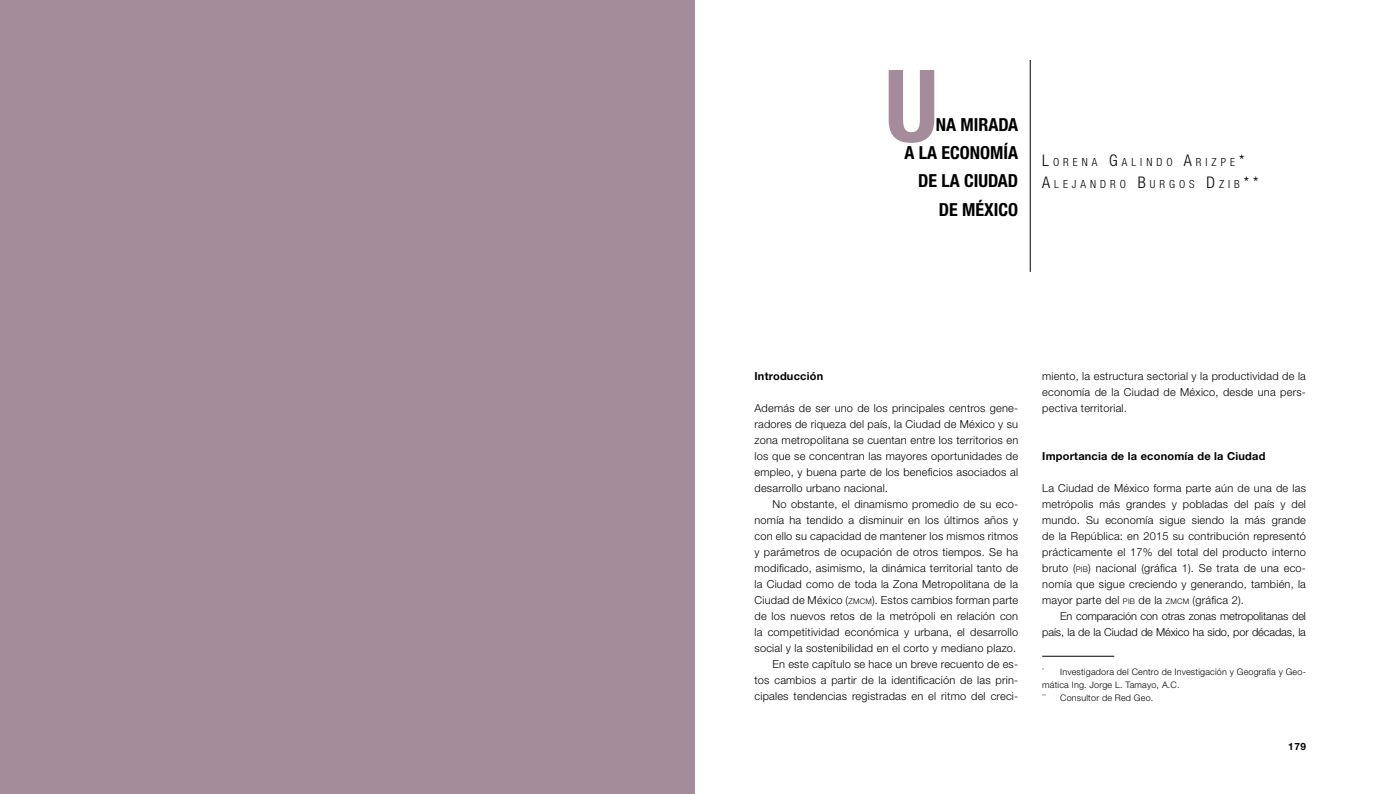
<style>
.page{position:relative;width:1389px;height:794px;background:#fff}
.page>*{position:absolute;margin:0;border:0;box-sizing:border-box;transform-origin:0 0}
.t1{font:700 condensed 100px "Helvetica Neue LT Std";color:#a48c9b}
.t2{font:700 condensed 18px/28px "Helvetica Neue LT Std";color:#000;text-align:right}
.t3{font:300 condensed 11.2px/22px "Helvetica Neue LT Std";letter-spacing:.355em;color:#000}
.t4{font:300 11px/16px "Helvetica Neue LT Std";letter-spacing:.02em;color:#000;text-align:justify}
.t5{font:300 11px/16px "Helvetica Neue LT Std";letter-spacing:-.01em;color:#000;text-align:right}
.t6{font:700 11px "Helvetica Neue LT Std";letter-spacing:.02em;color:#000}
.t7{font:700 10px "Helvetica Neue LT Std";color:#000}
.t8{font:300 9px/13px "Helvetica Neue LT Std";letter-spacing:.02em;color:#000}
.t9{font:300 5.2px "Helvetica Neue LT Std";color:#000}
.s1{font-size:16px}
.s2{font-size:7.7px}
.s3{font-style:inherit}
</style>
<div class="page">
<div style="left:0;top:0;width:694px;height:794px;background:#a48c9b"></div>
<hr style="left:1030px;top:60px;width:1px;height:212px;background:#000">
<hr style="left:1042px;top:656px;width:72px;height:1px;background:#000">
<h1 class="t1" style="left:885px;top:45px;width:55px">U</h1>
<h2 class="t2" style="left:905px;top:111px;width:115px">NA MIRADA<br>A LA ECONOMÍA<br>DE LA CIUDAD<br>DE MÉXICO</h2>
<p class="t3" style="left:1042px;top:151px;width:218px"><span class="s1">L</span>ORENA <span class="s1">G</span> ALINDO <span class="s1">A</span>RIZPE<span class="s1">*<br>A</span>LE JANDRO <span class="s1">B</span> URGOS <span class="s1">D</span> ZIB<span class="s1">**</span></p>
<p class="t6" style="left:754px;top:369px;width:70px">Introducción</p>
<p class="t4" style="left:754px;top:400px;width:265px">Además de ser uno de los principales centros gene&shy;radores de riqueza del país, la Ciudad de México y su zona metropolitana se cuentan entre los territorios en los que se concentran las mayores oportunidades de empleo, y buena parte de los beneficios asociados al desarrollo urbano nacional.</p>
<p class="t4" style="left:754px;top:496px;width:265px;text-align:right">No obstante, el dinamismo promedio de su eco&shy;nomía ha tendido a disminuir en los últimos años y con ello su capacidad de mantener los mismos ritmos y parámetros de ocupación de otros tiempos. Se ha modificado, asimismo, la dinámica territorial tanto de la Ciudad como de toda la Zona Metropolitana de la Ciudad de México (<span class="s2">ZMCM</span><span class="s3">)</span>. Estos cambios forman parte de los nuevos retos de la metrópoli en relación con la competitividad económica y urbana, el desarrollo social y la sostenibilidad en el corto y mediano plazo.<br>En este capítulo se hace un breve recuento de es-<br>tos cambios a partir de la identificación de las prin&shy;cipales tendencias registradas en el ritmo del creci-</p>
<p class="t4" style="left:1042px;top:368px;width:265px">miento, la estructura sectorial y la productividad de la economía de la Ciudad de México, desde una pers&shy;pectiva territorial.</p>
<p class="t6" style="left:1042px;top:449px;width:225px">Importancia de la economía de la Ciudad</p>
<p class="t4" style="left:1042px;top:480px;width:265px">La Ciudad de México forma parte aún de una de las metrópolis más grandes y pobladas del país y del mundo. Su economía sigue siendo la más grande de la República: en 2015 su contribución representó prácticamente el 17% del total del producto interno bruto (<span class="s2">PIB</span><span class="s3">)</span> nacional (gráfica 1). Se trata de una eco&shy;nomía que sigue creciendo y generando, también, la mayor parte del <span class="s2">PIB</span> de la <span class="s2">ZMCM</span> (gráfica 2).</p>
<p class="t5" style="left:1042px;top:608px;width:265px">En comparación con otras zonas metropolitanas del país, la de la Ciudad de México ha sido, por décadas, la</p>
<p class="t8" style="left:1042px;top:665px;width:265px"><sup>*</sup> Investigadora del Centro de Investigación y Geografía y Geo&shy;mática Ing. Jorge L. Tamayo, A.C.</p>
<p class="t9" style="left:1042px;top:693px;width:5px">**</p>
<p class="t8" style="left:1060px;top:691px;width:95px">Consultor de Red Geo.</p>
<p class="t7" style="left:1288px;top:740px;width:19px">179</p>
</div>
